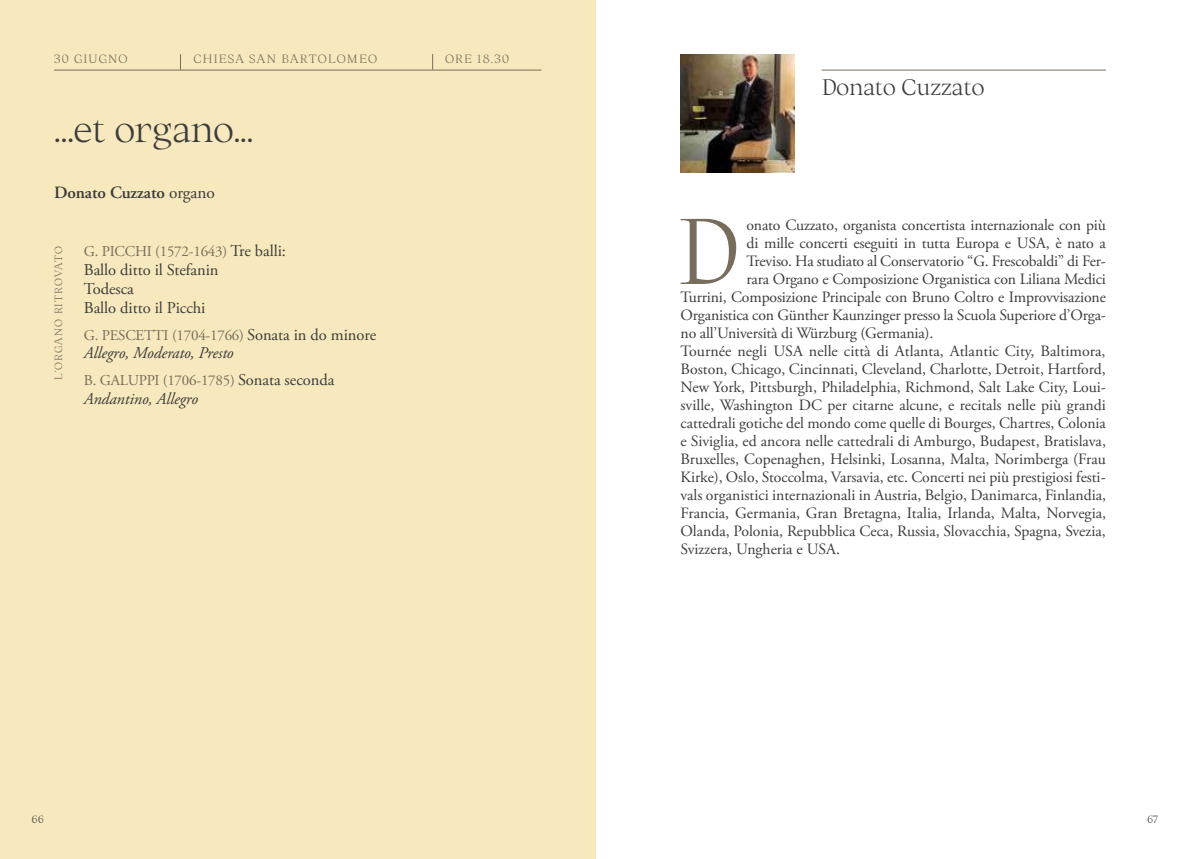
<style>
.page{position:relative;width:1191px;height:859px;background:#fff}
.page>*{position:absolute;margin:0;border:0;box-sizing:border-box;transform-origin:0 0}
.t1{font:300 92.85px "Ortica";color:#786c5c}
.t2{font:300 36px "Ortica";color:#3c3c3b}
.t3{font:300 22.5px "Ortica";color:#3c3c3b}
.t4{font:600 17.25px "Adobe Garamond Pro";letter-spacing:-.005em;color:#3c3c3b}
.t5{font:16.5px/18.8px "Adobe Garamond Pro";letter-spacing:-.005em;color:#3c3c3b}
.t6{font:italic 16.5px "Adobe Garamond Pro";letter-spacing:-.005em;color:#3c3c3b}
.t7{font:15.75px "Adobe Garamond Pro";color:#3c3c3b}
.t8{font:15px "Adobe Garamond Pro";letter-spacing:-.015em;color:#786c5c}
.t9{font:300 12px "Ortica";letter-spacing:.1em;color:#786c5c}
.t10{font:300 10.5px "Ortica";letter-spacing:.1em;color:#786c5c}
.t11{font:300 10.5px "Ortica";color:#3c3c3b}
.s1{font-weight:400}
.s2{font-size:16.5px;color:#3c3c3b}
</style>
<div class="page">
<hr style="left:821px;top:70px;width:285px;height:1px;background:#786c5c">
<div style="left:0;top:0;width:595px;height:859px;background:#f7e9bd"></div>
<hr style="left:54px;top:70px;width:487px;height:1px;background:#786c5c">
<svg style="left:180px;top:54px;width:1px;height:16px"></svg>
<svg style="left:432px;top:54px;width:1px;height:16px"></svg>
<img style="left:680px;top:54px;width:115px;height:118px">
<p class="t9" style="left:54px;top:52px;width:75px">30 GIUGNO</p>
<p class="t9" style="left:194px;top:52px;width:185px">CHIESA SAN BARTOLOMEO</p>
<p class="t9" style="left:445px;top:52px;width:66px">ORE 18.30</p>
<h2 class="t2" style="left:54px;top:108px;width:201px">...et organo...</h2>
<p class="t4" style="left:54px;top:182px;width:162px">Donato Cuzzato <span class="s1">organo</span></p>
<p class="t10" style="left:52px;top:380px;width:135px;rotate:-90deg">L’ORGANO RITROVATO</p>
<p class="t8" style="left:84px;top:243px;width:203px">G. PICCHI (1572-1643) <span class="s2">Tre balli:</span></p>
<p class="t5" style="left:84px;top:261px;width:136px">Ballo ditto il Stefanin<br>Todesca<br>Ballo ditto il Picchi</p>
<p class="t8" style="left:84px;top:326px;width:294px">G. PESCETTI (1704-1766) <span class="s2">Sonata in do minore</span></p>
<p class="t6" style="left:84px;top:343px;width:151px">Allegro, Moderato, Presto</p>
<p class="t8" style="left:84px;top:372px;width:252px">B. GALUPPI (1706-1785) <span class="s2">Sonata seconda</span></p>
<p class="t6" style="left:84px;top:389px;width:115px">Andantino, Allegro</p>
<h3 class="t3" style="left:821px;top:74px;width:164px">Donato Cuzzato</h3>
<h1 class="t1" style="left:677px;top:196px;width:63px">D</h1>
<p class="t7" style="left:746px;top:216px;width:361px">onato Cuzzato, organista concertista internazionale con più</p>
<p class="t7" style="left:746px;top:234px;width:361px">di mille concerti eseguiti in tutta Europa e USA, è nato a</p>
<p class="t7" style="left:746px;top:252px;width:361px">Treviso. Ha studiato al Conservatorio “G. Frescobaldi” di Fer-</p>
<p class="t7" style="left:746px;top:270px;width:361px">rara Organo e Composizione Organistica con Liliana Medici</p>
<p class="t7" style="left:680px;top:288px;width:427px">Turrini, Composizione Principale con Bruno Coltro e Improvvisazione</p>
<p class="t7" style="left:680px;top:306px;width:427px">Organistica con Günther Kaunzinger presso la Scuola Superiore d’Orga-</p>
<p class="t7" style="left:680px;top:324px;width:254px">no all’Università di Würzburg (Germania).</p>
<p class="t7" style="left:680px;top:342px;width:426px">Tournée negli USA nelle città di Atlanta, Atlantic City, Baltimora,</p>
<p class="t7" style="left:680px;top:360px;width:427px">Boston, Chicago, Cincinnati, Cleveland, Charlotte, Detroit, Hartford,</p>
<p class="t7" style="left:680px;top:378px;width:427px">New York, Pittsburgh, Philadelphia, Richmond, Salt Lake City, Loui-</p>
<p class="t7" style="left:680px;top:396px;width:427px">sville, Washington DC per citarne alcune, e recitals nelle più grandi</p>
<p class="t7" style="left:680px;top:414px;width:427px">cattedrali gotiche del mondo come quelle di Bourges, Chartres, Colonia</p>
<p class="t7" style="left:680px;top:432px;width:427px">e Siviglia, ed ancora nelle cattedrali di Amburgo, Budapest, Bratislava,</p>
<p class="t7" style="left:680px;top:450px;width:427px">Bruxelles, Copenaghen, Helsinki, Losanna, Malta, Norimberga (Frau</p>
<p class="t7" style="left:680px;top:468px;width:427px">Kirke), Oslo, Stoccolma, Varsavia, etc. Concerti nei più prestigiosi festi-</p>
<p class="t7" style="left:680px;top:486px;width:427px">vals organistici internazionali in Austria, Belgio, Danimarca, Finlandia,</p>
<p class="t7" style="left:680px;top:504px;width:427px">Francia, Germania, Gran Bretagna, Italia, Irlanda, Malta, Norvegia,</p>
<p class="t7" style="left:680px;top:522px;width:427px">Olanda, Polonia, Repubblica Ceca, Russia, Slovacchia, Spagna, Svezia,</p>
<p class="t7" style="left:680px;top:540px;width:161px">Svizzera, Ungheria e USA.</p>
<p class="t11" style="left:32px;top:813px;width:14px">66</p>
<p class="t11" style="left:1147px;top:813px;width:12px">67</p>
</div>
